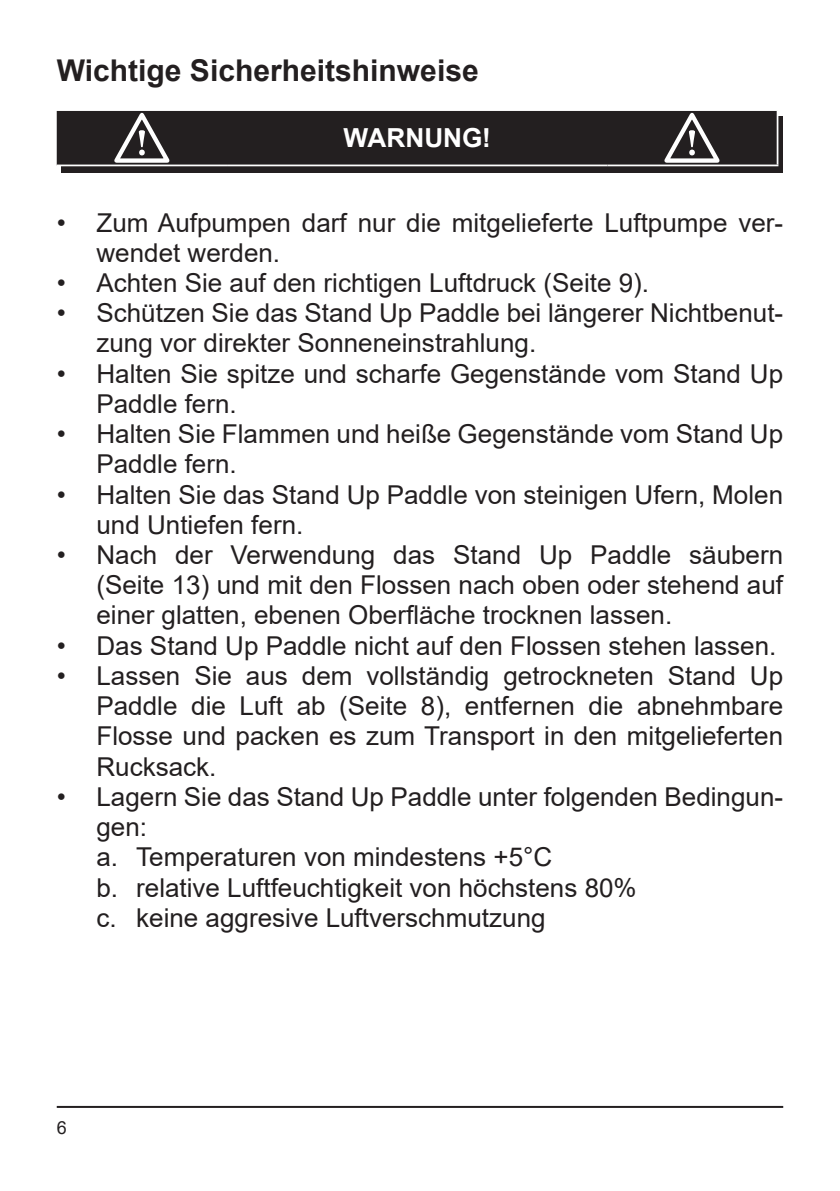
<style>
.page{position:relative;width:840px;height:1191px;background:#fff}
.page>*{position:absolute;margin:0;border:0;box-sizing:border-box;transform-origin:0 0}
.t1{font:700 30px "Arial";color:#231f20}
.t2{font:700 26.2px "Arial";letter-spacing:-.005em;color:#fff}
.t3{font:26px/30.2px "Arial";color:#231f20}
.t4{font:18px "Arial";color:#231f20}
</style>
<div class="page">
<hr style="left:57px;top:1106px;width:725px;height:2px;background:#231f20">
<svg style="left:62px;top:116px;width:720px;height:56px;background:#2e2b2c"></svg>
<hr style="left:776px;top:111px;width:2px;height:54px;background:#fff">
<hr style="left:57px;top:165px;width:170px;height:1px;background:#fff">
<hr style="left:227px;top:165px;width:380px;height:1px;background:#fff">
<hr style="left:607px;top:165px;width:171px;height:1px;background:#fff">
<div style="left:57px;top:111px;width:720px;height:54px;background:#231f20"></div>
<p class="t1" style="left:57px;top:49px;width:423px">Wichtige Sicherheitshinweise</p>
<p class="t2" style="left:343px;top:120px;width:148px">WARNUNG!</p>
<p class="t3" style="left:96px;top:207px;width:687px;text-indent:-40px">• Zum Aufpumpen darf nur die mitgelieferte Luftpumpe ver&shy;wendet werden.</p>
<p class="t3" style="left:57px;top:268px;width:593px">• Achten Sie auf den richtigen Luftdruck (Seite 9).</p>
<p class="t3" style="left:96px;top:298px;width:687px;text-indent:-40px">• Schützen Sie das Stand Up Paddle bei längerer Nichtbenut&shy;zung vor direkter Sonneneinstrahlung.</p>
<p class="t3" style="left:96px;top:358px;width:687px;text-indent:-40px">• Halten Sie spitze und scharfe Gegenstände vom Stand Up<br>Paddle fern.</p>
<p class="t3" style="left:96px;top:419px;width:687px;text-indent:-40px">• Halten Sie Flammen und heiße Gegenstände vom Stand Up<br>Paddle fern.</p>
<p class="t3" style="left:96px;top:479px;width:687px;text-indent:-40px">• Halten Sie das Stand Up Paddle von steinigen Ufern, Molen und Untiefen fern.</p>
<p class="t3" style="left:96px;top:539px;width:687px;text-align:justify;text-indent:-40px">• Nach der Verwendung das Stand Up Paddle säubern (Seite 13) und mit den Flossen nach oben oder stehend auf einer glatten, ebenen Oberfläche trocknen lassen.</p>
<p class="t3" style="left:57px;top:630px;width:720px">• Das Stand Up Paddle nicht auf den Flossen stehen lassen.</p>
<p class="t3" style="left:96px;top:660px;width:687px;text-align:justify;text-indent:-40px">• Lassen Sie aus dem vollständig getrockneten Stand Up Paddle die Luft ab (Seite 8), entfernen die abnehmbare Flosse und packen es zum Transport in den mitgelieferten Rucksack.</p>
<p class="t3" style="left:96px;top:781px;width:687px;text-indent:-40px">• Lagern Sie das Stand Up Paddle unter folgenden Bedingun&shy;gen:<br>a. Temperaturen von mindestens +5°C<br>b. relative Luftfeuchtigkeit von höchstens 80%<br>c. keine aggresive Luftverschmutzung</p>
<p class="t4" style="left:57px;top:1115px;width:12px">6</p>
</div>
